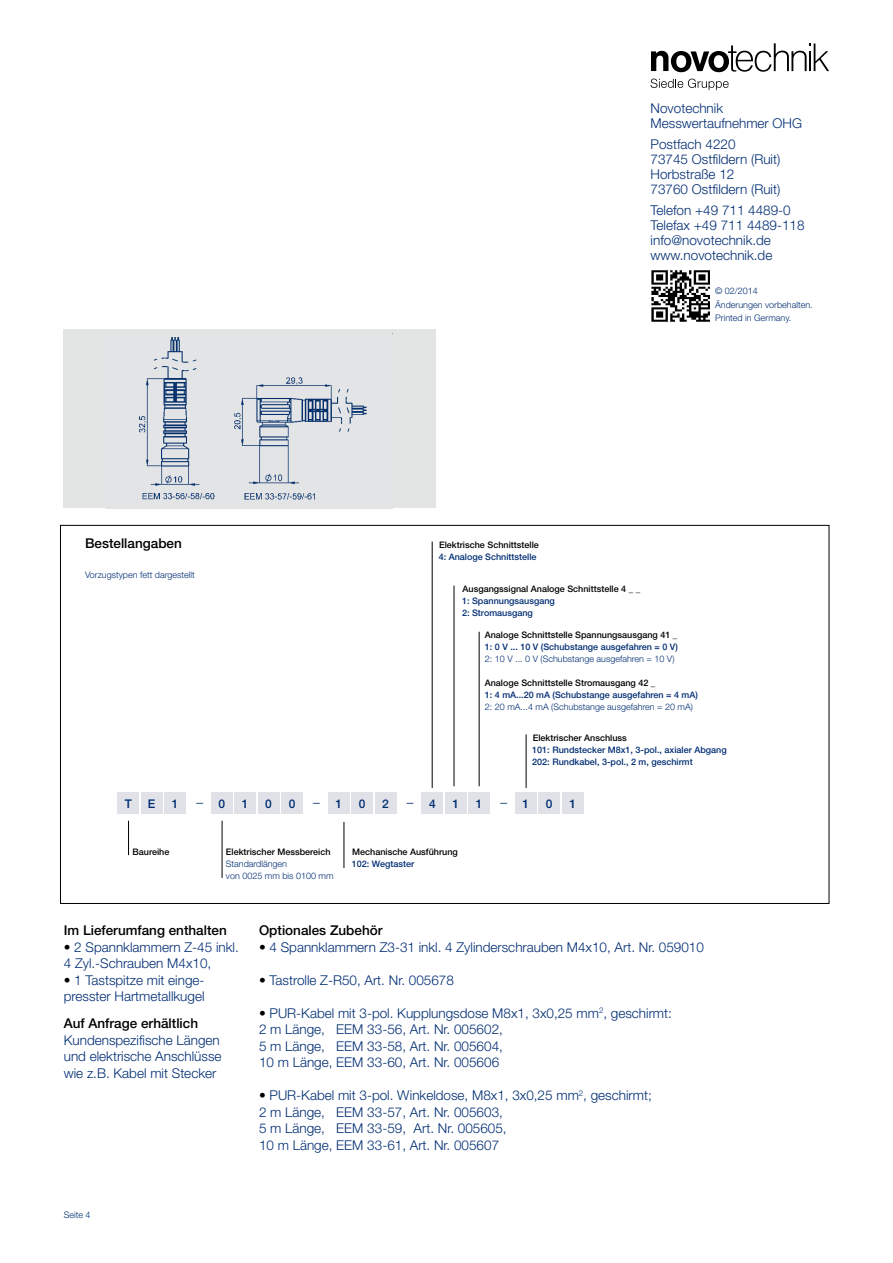
<style>
.page{position:relative;width:893px;height:1263px;background:#fff}
.page>*{position:absolute;margin:0;border:0;box-sizing:border-box;transform-origin:0 0}
.t1{font:300 13.5px/16.5px "Helvetica Neue LT Std";color:#002d73}
.t2{font:500 13.5px "Helvetica Neue LT Std";color:#000}
.t3{font:500 12px "Helvetica Neue LT Std";color:#002d73}
.t4{font:500 9px/12px "Helvetica Neue LT Std";color:#002d73}
.t5{font:500 9px "Helvetica Neue LT Std";color:#000}
.t6{font:300 9px/13.5px "Helvetica Neue LT Std";color:#002d73}
.s1{font-weight:500;font-size:12px}
.s2{color:#000}
</style>
<div class="page">
<div style="left:118px;top:793px;width:21px;height:21px;background:#e1e2e7"></div>
<div style="left:141px;top:793px;width:21px;height:21px;background:#e1e2e7"></div>
<div style="left:468px;top:793px;width:22px;height:21px;background:#e1e2e7"></div>
<div style="left:445px;top:793px;width:21px;height:21px;background:#e1e2e7"></div>
<div style="left:422px;top:793px;width:21px;height:21px;background:#e1e2e7"></div>
<div style="left:375px;top:793px;width:21px;height:21px;background:#e1e2e7"></div>
<div style="left:352px;top:793px;width:21px;height:21px;background:#e1e2e7"></div>
<div style="left:328px;top:793px;width:21px;height:21px;background:#e1e2e7"></div>
<div style="left:281px;top:793px;width:22px;height:21px;background:#e1e2e7"></div>
<div style="left:258px;top:793px;width:21px;height:21px;background:#e1e2e7"></div>
<div style="left:235px;top:793px;width:21px;height:21px;background:#e1e2e7"></div>
<div style="left:211px;top:793px;width:22px;height:21px;background:#e1e2e7"></div>
<div style="left:164px;top:793px;width:22px;height:21px;background:#e1e2e7"></div>
<hr style="left:128px;top:821px;width:1px;height:34px;background:#000">
<hr style="left:432px;top:542px;width:1px;height:246px;background:#000">
<hr style="left:344px;top:822px;width:1px;height:46px;background:#000">
<hr style="left:222px;top:821px;width:1px;height:57px;background:#000">
<hr style="left:479px;top:632px;width:1px;height:154px;background:#000">
<hr style="left:454px;top:586px;width:1px;height:200px;background:#000">
<hr style="left:526px;top:734px;width:1px;height:54px;background:#000">
<div style="left:539px;top:793px;width:21px;height:21px;background:#e1e2e7"></div>
<div style="left:515px;top:793px;width:22px;height:21px;background:#e1e2e7"></div>
<div style="left:562px;top:793px;width:21px;height:21px;background:#e1e2e7"></div>
<img style="left:651px;top:270px;width:58px;height:52px">
<svg style="left:651px;top:43px;width:178px;height:29px"></svg>
<svg style="left:651px;top:79px;width:78px;height:11px"></svg>
<div style="left:63px;top:330px;width:372px;height:178px;background:#e3e4e4"></div>
<img style="left:139px;top:337px;width:228px;height:163px">
<p class="t2" style="left:85px;top:535px;width:98px">Bestellangaben</p>
<p class="t6" style="left:85px;top:568px;width:111px">Vorzugstypen fett dargestellt</p>
<p class="t1" style="left:651px;top:100px;width:153px;line-height:15px">Novotechnik<br>Messwertaufnehmer OHG</p>
<p class="t1" style="left:651px;top:136px;width:131px;line-height:15px">Postfach 4220<br>73745 Ostfildern (Ruit)<br>Horbstraße 12<br>73760 Ostfildern (Ruit)</p>
<p class="t1" style="left:651px;top:202px;width:155px;line-height:15px">Telefon +49 711 4489-0<br>Telefax +49 711 4489-118 info@novotechnik.de www.novotechnik.de</p>
<p class="t6" style="left:715px;top:284px;width:99px">© 02/2014<br>Änderungen vorbehalten.<br>Printed in Germany.</p>
<p class="t5" style="left:439px;top:539px;width:101px">Elektrische Schnittstelle</p>
<p class="t4" style="left:439px;top:551px;width:99px">4: Analoge Schnittstelle</p>
<p class="t5" style="left:462px;top:583px;width:179px">Ausgangssignal Analoge Schnittstelle 4 _ _</p>
<p class="t4" style="left:462px;top:595px;width:94px">1: Spannungsausgang<br>2: Stromausgang</p>
<p class="t5" style="left:485px;top:630px;width:194px">Analoge Schnittstelle Spannungsausgang 41 _</p>
<p class="t4" style="left:485px;top:641px;width:195px">1: 0 V ... 10 V (Schubstange ausgefahren = 0 V)</p>
<p class="t6" style="left:485px;top:652px;width:191px">2: 10 V ... 0 V (Schubstange ausgefahren = 10 V)</p>
<p class="t5" style="left:485px;top:678px;width:172px">Analoge Schnittstelle Stromausgang 42 _</p>
<p class="t4" style="left:485px;top:689px;width:215px">1: 4 mA...20 mA (Schubstange ausgefahren = 4 mA)</p>
<p class="t6" style="left:485px;top:700px;width:210px">2: 20 mA...4 mA (Schubstange ausgefahren = 20 mA)</p>
<p class="t5" style="left:533px;top:732px;width:96px">Elektrischer Anschluss</p>
<p class="t4" style="left:532px;top:743px;width:196px">101: Rundstecker M8x1, 3-pol., axialer Abgang<br>202: Rundkabel, 3-pol., 2 m, geschirmt</p>
<p class="t3" style="left:125px;top:796px;width:9px">T</p>
<p class="t3" style="left:148px;top:796px;width:9px">E</p>
<p class="t3" style="left:172px;top:796px;width:8px">1</p>
<p class="t1" style="left:196px;top:793px;width:30px">– <span class="s1">0</span></p>
<p class="t3" style="left:242px;top:796px;width:8px">1</p>
<p class="t3" style="left:265px;top:796px;width:8px">0</p>
<p class="t3" style="left:289px;top:796px;width:8px">0</p>
<p class="t1" style="left:313px;top:793px;width:30px">– <span class="s1">1</span></p>
<p class="t3" style="left:359px;top:796px;width:8px">0</p>
<p class="t3" style="left:382px;top:796px;width:8px">2</p>
<p class="t1" style="left:407px;top:793px;width:30px">– <span class="s1">4</span></p>
<p class="t3" style="left:452px;top:796px;width:8px">1</p>
<p class="t3" style="left:476px;top:796px;width:8px">1</p>
<p class="t5" style="left:133px;top:846px;width:38px">Baureihe</p>
<p class="t5" style="left:226px;top:846px;width:106px">Elektrischer Messbereich</p>
<p class="t6" style="left:226px;top:857px;width:109px;line-height:12px">Standardlängen<br>von 0025 mm bis 0100 mm</p>
<p class="t5" style="left:352px;top:846px;width:107px">Mechanische Ausführung</p>
<p class="t4" style="left:352px;top:857px;width:64px">102: Wegtaster</p>
<p class="t1" style="left:500px;top:793px;width:30px">– <span class="s1">1</span></p>
<p class="t3" style="left:546px;top:796px;width:8px">0</p>
<p class="t3" style="left:569px;top:796px;width:8px">1</p>
<p class="t2" style="left:64px;top:922px;width:165px">Im Lieferumfang enthalten</p>
<p class="t1" style="left:64px;top:938px;width:177px"><span class="s2">•</span> 2 Spannklammern Z-45 inkl.<br>4 Zyl.-Schrauben M4x10,</p>
<p class="t1" style="left:64px;top:971px;width:142px"><span class="s2">•</span> 1 Tastspitze mit einge&shy;presster Hartmetallkugel</p>
<p class="t2" style="left:64px;top:1015px;width:136px">Auf Anfrage erhältlich</p>
<p class="t1" style="left:64px;top:1031px;width:159px">Kundenspezifische Längen und elektrische Anschlüsse wie z.B. Kabel mit Stecker</p>
<p class="t2" style="left:259px;top:922px;width:125px">Optionales Zubehör</p>
<p class="t1" style="left:259px;top:938px;width:446px"><span class="s2">•</span> 4 Spannklammern Z3-31 inkl. 4 Zylinderschrauben M4x10, Art. Nr. 059010</p>
<p class="t1" style="left:259px;top:971px;width:196px"><span class="s2">•</span> Tastrolle Z-R50, Art. Nr. 005678</p>
<p class="t1" style="left:259px;top:1004px;width:414px"><span class="s2">•</span> PUR-Kabel mit 3-pol. Kupplungsdose M8x1, 3x0,25 mm<sup>2</sup>, geschirmt:<br>2 m Länge, EEM 33-56, Art. Nr. 005602,<br>5 m Länge, EEM 33-58, Art. Nr. 005604,<br>10 m Länge, EEM 33-60, Art. Nr. 005606</p>
<p class="t1" style="left:259px;top:1087px;width:394px"><span class="s2">•</span> PUR-Kabel mit 3-pol. Winkeldose, M8x1, 3x0,25 mm<sup>2</sup>, geschirmt; 2 m Länge, EEM 33-57, Art. Nr. 005603,<br>5 m Länge, EEM 33-59, Art. Nr. 005605,<br>10 m Länge, EEM 33-61, Art. Nr. 005607</p>
<p class="t6" style="left:64px;top:1208px;width:28px">Seite 4</p>
</div>
